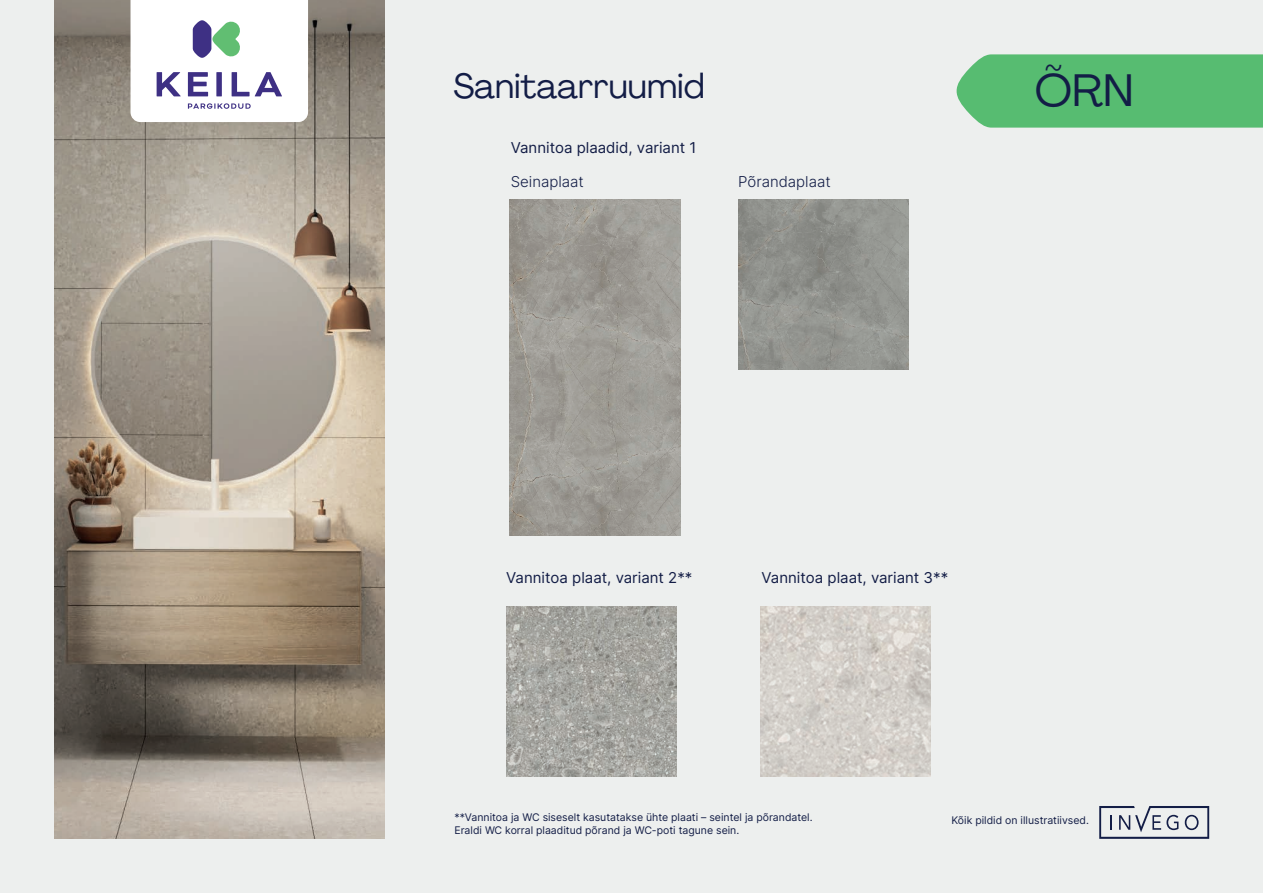
<style>
.page{position:relative;width:1263px;height:893px;background:#edefee}
.page>*{position:absolute;margin:0;border:0;box-sizing:border-box;transform-origin:0 0}
.t1{font:45px "Agrandir";color:#131d46}
.t2{font:34.5px "Agrandir";color:#131d46}
.t3{font:15px "Inter";color:#131d46}
.t4{font:300 15px "Inter";color:#131d46}
.t5{font:10.5px/12.6px "Inter";color:#131d46}
</style>
<div class="page">
<img style="left:54px;top:0;width:331px;height:839px">
<svg style="left:1099px;top:806px;width:110px;height:33px"></svg>
<svg style="left:131px;top:0;width:177px;height:122px;background:#e7e9ee"></svg>
<div style="left:956px;top:54px;width:307px;height:74px;background:#57bc71"></div>
<img style="left:506px;top:606px;width:170px;height:170px">
<img style="left:761px;top:606px;width:170px;height:170px">
<img style="left:510px;top:200px;width:170px;height:335px">
<img style="left:738px;top:199px;width:170px;height:171px">
<h2 class="t2" style="left:453px;top:64px;width:253px">Sanitaarruumid</h2>
<h1 class="t1" style="left:1035px;top:62px;width:100px">ÕRN</h1>
<h3 class="t3" style="left:511px;top:136px;width:187px">Vannitoa plaadid, variant 1</h3>
<h3 class="t4" style="left:511px;top:171px;width:75px">Seinaplaat</h3>
<h3 class="t4" style="left:738px;top:171px;width:94px">Põrandaplaat</h3>
<h3 class="t3" style="left:506px;top:567px;width:188px">Vannitoa plaat, variant 2**</h3>
<h3 class="t3" style="left:761px;top:567px;width:188px">Vannitoa plaat, variant 3**</h3>
<p class="t5" style="left:454px;top:811px;width:360px">**Vannitoa ja WC siseselt kasutatakse ühte plaati – seintel ja põrandatel.<br>Eraldi WC korral plaaditud põrand ja WC-poti tagune sein.</p>
<p class="t5" style="left:951px;top:813px;width:139px">Kõik pildid on illustratiivsed.</p>
</div>
